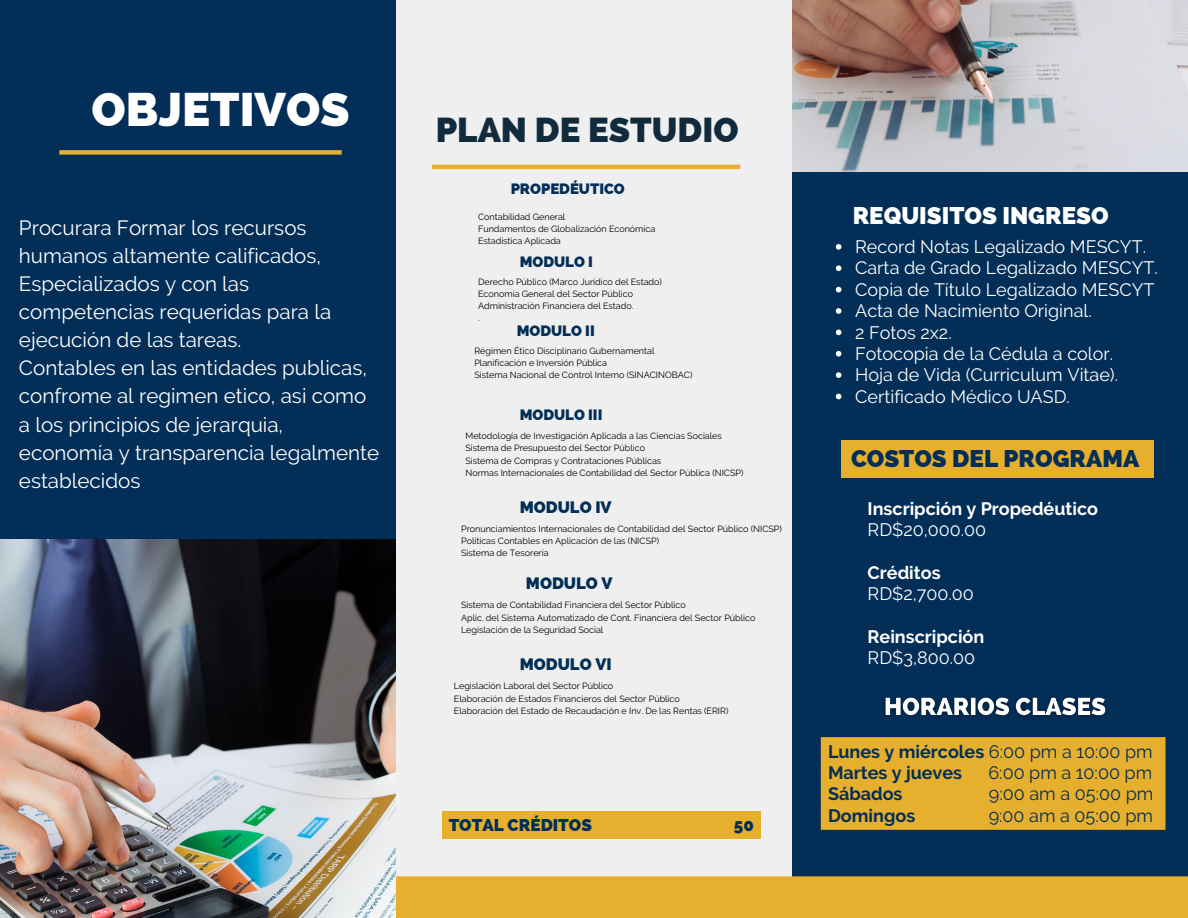
<style>
.page{position:relative;width:1188px;height:918px;background:#022e57}
.page>*{position:absolute;margin:0;border:0;box-sizing:border-box;transform-origin:0 0}
.t1{font:800 47.25px "Raleway";color:#fff}
.t2{font:800 34.65px "Raleway";color:#112b3c}
.t3{font:800 24.15px "Raleway";color:#fff}
.t4{font:800 24.15px "Raleway";color:#022e57}
.t5{font:20.55px/28.2px "Raleway";color:#fff}
.t6{font:18px/21.3px "Raleway";color:#fff}
.t7{font:700 18px/21.3px "Raleway";color:#022e57}
.t8{font:700 18px "Raleway";color:#fff}
.t9{font:18px "Raleway";color:#022e57}
.t10{font:800 17.1px "Raleway";color:#022e57}
.t11{font:800 16.5px "Raleway";color:#022e57}
.t12{font:800 15px "Raleway";color:#022e57}
.t13{font:9px/12px "Raleway";color:#000}
.s1{font-weight:400}
</style>
<div class="page">
<img style="left:0;top:540px;width:396px;height:378px">
<div style="left:396px;top:0;width:396px;height:895px;background:#efefef"></div>
<div style="left:396px;top:876px;width:792px;height:42px;background:#e6af2d"></div>
<hr style="left:432px;top:165px;width:308px;height:4px;background:#e6af2d">
<img style="left:792px;top:0;width:396px;height:171px">
<div style="left:59px;top:150px;width:283px;height:5px;background:#e6af2d"></div>
<div style="left:442px;top:812px;width:319px;height:27px;background:#e6af2d"></div>
<svg style="left:836px;top:244px;width:5px;height:6px"></svg>
<svg style="left:836px;top:265px;width:5px;height:6px"></svg>
<svg style="left:836px;top:287px;width:5px;height:5px"></svg>
<svg style="left:836px;top:308px;width:5px;height:6px"></svg>
<svg style="left:836px;top:330px;width:5px;height:5px"></svg>
<svg style="left:836px;top:351px;width:5px;height:6px"></svg>
<svg style="left:836px;top:372px;width:5px;height:6px"></svg>
<svg style="left:836px;top:394px;width:5px;height:5px"></svg>
<div style="left:841px;top:440px;width:313px;height:38px;background:#e6af2d"></div>
<img style="left:885px;top:697px;width:221px;height:20px">
<div style="left:821px;top:737px;width:345px;height:93px;background:#e6af2d"></div>
<h1 class="t1" style="left:92px;top:81px;width:260px">OBJETIVOS</h1>
<p class="t5" style="left:19px;top:213px;width:362px">Procurara Formar los recursos humanos altamente calificados,<br>Especializados y con las competencias requeridas para la ejecución de las tareas.<br>Contables en las entidades publicas, confrome al regimen etico, asi como a los principios de jerarquia, economía y transparencia legalmente establecidos</p>
<h2 class="t2" style="left:436px;top:109px;width:304px">PLAN DE ESTUDIO</h2>
<h3 class="t12" style="left:511px;top:180px;width:116px">PROPEDÉUTICO</h3>
<p class="t13" style="left:478px;top:211px;width:179px">Contabilidad General<br>Fundamentos de Globalización Económica<br>Estadística Aplicada</p>
<p class="t13" style="left:478px;top:275px;width:185px">Derecho Público (Marco Jurídico del Estado)<br>Economía General del Sector Público<br>Administración Financiera del Estado.<br>.</p>
<h3 class="t12" style="left:520px;top:253px;width:75px">MODULO I</h3>
<h3 class="t12" style="left:517px;top:322px;width:79px">MODULO II</h3>
<p class="t13" style="left:474px;top:345px;width:220px">Régimen Ético Disciplinario Gubernamental<br>Planificación e Inversión Pública<br>Sistema Nacional de Control Interno (SINACINOBAC)</p>
<h3 class="t12" style="left:520px;top:406px;width:84px">MODULO III</h3>
<p class="t13" style="left:465px;top:429px;width:280px;line-height:12.5px">Metodología de Investigación Aplicada a las Ciencias Sociales Sistema de Presupuesto del Sector Público<br>Sistema de Compras y Contrataciones Públicas<br>Normas Internacionales de Contabilidad del Sector Pública (NICSP)</p>
<h3 class="t11" style="left:520px;top:497px;width:93px">MODULO IV</h3>
<p class="t13" style="left:461px;top:523px;width:322px">Pronunciamientos Internacionales de Contabilidad del Sector Público (NICSP)<br>Políticas Contables en Aplicación de las (NICSP)<br>Sistema de Tesorería</p>
<h3 class="t11" style="left:526px;top:574px;width:88px">MODULO V</h3>
<p class="t13" style="left:461px;top:599px;width:296px;line-height:12.5px">Sistema de Contabilidad Financiera del Sector Público<br>Aplic. del Sistema Automatizado de Cont. Financiera del Sector Público<br>Legislación de la Seguridad Social</p>
<h3 class="t11" style="left:520px;top:654px;width:93px">MODULO VI</h3>
<p class="t13" style="left:454px;top:680px;width:276px;line-height:12.5px">Legislación Laboral del Sector Público<br>Elaboración de Estados Financieros del Sector Público<br>Elaboración del Estado de Recaudación e Inv. De las Rentas (ERIR)</p>
<h3 class="t10" style="left:449px;top:815px;width:145px">TOTAL CRÉDITOS</h3>
<h3 class="t10" style="left:734px;top:815px;width:21px">50</h3>
<h3 class="t3" style="left:853px;top:201px;width:257px">REQUISITOS INGRESO</h3>
<h3 class="t6" style="left:855px;top:236px;width:304px">Record Notas Legalizado MESCYT.<br>Carta de Grado Legalizado MESCYT.<br>Copia de Título Legalizado MESCYT<br>Acta de Nacimiento Original.<br>2 Fotos 2x2.<br>Fotocopia de la Cédula a color.<br>Hoja de Vida (Curriculum Vitae).<br>Certificado Médico UASD.</h3>
<h3 class="t4" style="left:851px;top:445px;width:290px">COSTOS DEL PROGRAMA</h3>
<h3 class="t8" style="left:868px;top:498px;width:232px">Inscripción y Propedéutico</h3>
<h3 class="t6" style="left:868px;top:519px;width:120px">RD$20,000.00</h3>
<h3 class="t8" style="left:868px;top:562px;width:75px">Créditos</h3>
<h3 class="t6" style="left:868px;top:583px;width:108px">RD$2,700.00</h3>
<h3 class="t8" style="left:868px;top:626px;width:118px">Reinscripción</h3>
<h3 class="t6" style="left:868px;top:647px;width:109px">RD$3,800.00</h3>
<h3 class="t7" style="left:828px;top:741px;width:326px">Lunes y miércoles <span class="s1">6:00 pm a 10:00 pm<br></span>Martes y jueves</h3>
<h3 class="t9" style="left:988px;top:762px;width:165px">6:00 pm a 10:00 pm</h3>
<h3 class="t7" style="left:828px;top:783px;width:76px">Sábados</h3>
<h3 class="t9" style="left:989px;top:783px;width:166px">9:00 am a 05:00 pm</h3>
<h3 class="t7" style="left:828px;top:805px;width:89px">Domingos</h3>
<h3 class="t9" style="left:989px;top:805px;width:166px">9:00 am a 05:00 pm</h3>
</div>
